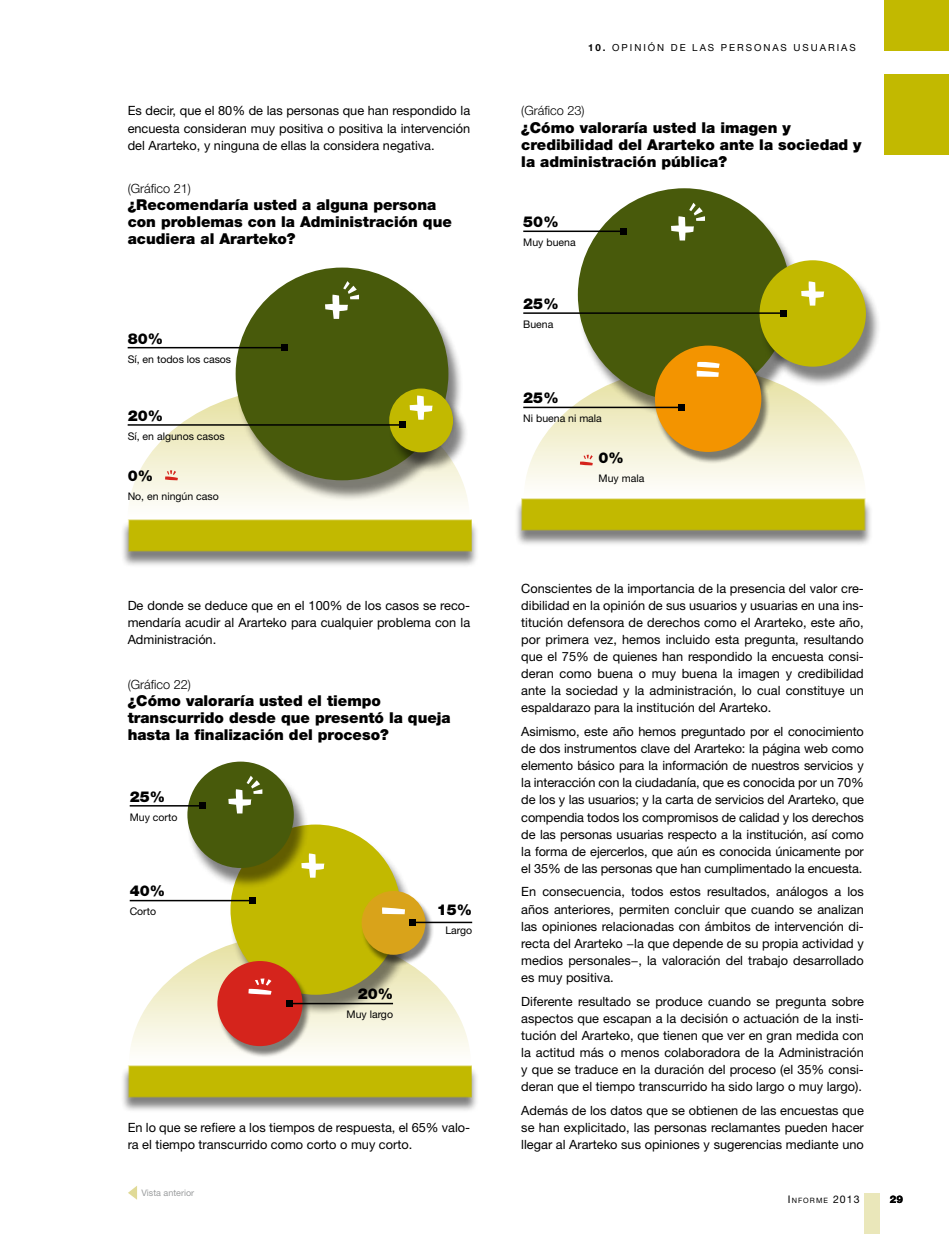
<style>
.page{position:relative;width:949px;height:1234px;background:#fff}
.page>*{position:absolute;margin:0;border:0;box-sizing:border-box;transform-origin:0 0}
.t1{font:900 15px/17.1px "Helvetica Neue LT Std";color:#000}
.t2{font:12.75px/17.1px "Helvetica Neue LT Std";color:#000;text-align:justify}
.t3{font:300 12.75px "Helvetica Neue LT Std";color:#000}
.t4{font:10.5px "Helvetica Neue LT Std";color:#000}
.t5{font:800 10.5px "Helvetica Neue LT Std";color:#000}
.t6{font:9.75px "Helvetica Neue LT Std";letter-spacing:.2em;color:#000}
.t7{font:9.75px "Helvetica Neue LT Std";letter-spacing:.255em;color:#000}
.t8{font:9px "Helvetica Neue LT Std";color:#9c9e9f}
.t9{font:7.35px "Helvetica Neue LT Std";letter-spacing:.145em;color:#000}
.s1{font-weight:700}
.s2{font-size:10.5px}
</style>
<div class="page">
<div style="left:235px;top:272px;width:229px;height:229px;background:#000;opacity:.5"></div>
<div style="left:235px;top:267px;width:213px;height:213px;background:#485a0b;border-radius:50%"></div>
<div style="left:120px;top:520px;width:359px;height:47px;background:#000;opacity:.5"></div>
<div style="left:128px;top:519px;width:344px;height:33px;background:#c2b900"></div>
<hr style="left:128px;top:347px;width:157px;height:1px;background:#000">
<svg style="left:282px;top:344px;width:6px;height:6px"></svg>
<svg style="left:325px;top:281px;width:34px;height:38px"></svg>
<svg style="left:128px;top:387px;width:340px;height:118px"></svg>
<div style="left:229px;top:829px;width:187px;height:186px;background:#000;opacity:.5"></div>
<div style="left:230px;top:824px;width:170px;height:170px;background:#c2b900;border-radius:50%"></div>
<div style="left:361px;top:893px;width:73px;height:73px;background:#000;opacity:.5"></div>
<div style="left:361px;top:890px;width:64px;height:64px;background:#d9a31a;border-radius:50%"></div>
<div style="left:120px;top:1065px;width:359px;height:47px;background:#000;opacity:.5"></div>
<div style="left:128px;top:1064px;width:344px;height:33px;background:#c2b900"></div>
<hr style="left:130px;top:899px;width:122px;height:2px;background:#000">
<svg style="left:249px;top:897px;width:6px;height:6px"></svg>
<hr style="left:412px;top:921px;width:60px;height:1px;background:#000">
<svg style="left:382px;top:907px;width:33px;height:18px"></svg>
<svg style="left:309px;top:853px;width:15px;height:24px"></svg>
<svg style="left:130px;top:933px;width:339px;height:124px"></svg>
<div style="left:186px;top:766px;width:123px;height:122px;background:#000;opacity:.5"></div>
<div style="left:187px;top:761px;width:107px;height:106px;background:#485a0b;border-radius:50%"></div>
<hr style="left:130px;top:804px;width:72px;height:2px;background:#000">
<svg style="left:199px;top:802px;width:6px;height:6px"></svg>
<svg style="left:228px;top:775px;width:34px;height:38px"></svg>
<div style="left:577px;top:193px;width:228px;height:229px;background:#000;opacity:.5"></div>
<div style="left:577px;top:188px;width:213px;height:213px;background:#485a0b;border-radius:50%"></div>
<div style="left:758px;top:265px;width:123px;height:122px;background:#000;opacity:.5"></div>
<div style="left:759px;top:260px;width:106px;height:106px;background:#c2b900;border-radius:50%"></div>
<div style="left:654px;top:348px;width:115px;height:116px;background:#485a0b"></div>
<div style="left:654px;top:345px;width:107px;height:107px;background:#f39400;border-radius:50%"></div>
<div style="left:513px;top:499px;width:359px;height:47px;background:#000;opacity:.5"></div>
<div style="left:521px;top:498px;width:344px;height:33px;background:#c2b900"></div>
<hr style="left:523px;top:312px;width:260px;height:2px;background:#000">
<svg style="left:780px;top:310px;width:6px;height:6px"></svg>
<hr style="left:523px;top:230px;width:100px;height:2px;background:#000">
<svg style="left:620px;top:228px;width:6px;height:6px"></svg>
<svg style="left:671px;top:203px;width:33px;height:37px"></svg>
<svg style="left:801px;top:281px;width:23px;height:24px"></svg>
<svg style="left:523px;top:361px;width:342px;height:123px"></svg>
<div style="left:863px;top:1192px;width:16px;height:41px;background:#eae7ba"></div>
<div style="left:883px;top:0;width:65px;height:51px;background:#c2b900"></div>
<div style="left:883px;top:74px;width:65px;height:80px;background:#c2b900"></div>
<svg style="left:128px;top:1186px;width:9px;height:13px"></svg>
<p class="t2" style="left:128px;top:102px;width:344px">Es decir, que el 80% de las personas que han respondido la encuesta consideran muy positiva o positiva la intervención del Ararteko, y ninguna de ellas la considera negativa.</p>
<p class="t3" style="left:128px;top:180px;width:65px">(Gráfico 21)</p>
<p class="t1" style="left:128px;top:196px;width:325px">¿Recomendaría usted a alguna persona con problemas con la Administración que acudiera al Ararteko?</p>
<p class="t1" style="left:128px;top:329px;width:37px">80%</p>
<p class="t4" style="left:128px;top:352px;width:105px">Sí, en todos los casos</p>
<p class="t1" style="left:128px;top:407px;width:37px">20%</p>
<p class="t4" style="left:128px;top:429px;width:99px">Sí, en algunos casos</p>
<p class="t1" style="left:128px;top:467px;width:27px">0%</p>
<p class="t4" style="left:128px;top:490px;width:93px">No, en ningún caso</p>
<p class="t2" style="left:128px;top:596px;width:344px">De donde se deduce que en el 100% de los casos se reco&shy;mendaría acudir al Ararteko para cualquier problema con la Administración.</p>
<p class="t3" style="left:128px;top:676px;width:65px">(Gráfico 22)</p>
<p class="t1" style="left:128px;top:691px;width:324px">¿Cómo valoraría usted el tiempo transcurrido desde que presentó la queja hasta la finalización del proceso?</p>
<p class="t1" style="left:130px;top:787px;width:37px">25%</p>
<p class="t4" style="left:130px;top:810px;width:49px">Muy corto</p>
<p class="t1" style="left:130px;top:882px;width:37px">40%</p>
<p class="t4" style="left:130px;top:905px;width:28px">Corto</p>
<p class="t1" style="left:436px;top:901px;width:37px">15%</p>
<p class="t4" style="left:445px;top:924px;width:28px">Largo</p>
<p class="t1" style="left:357px;top:985px;width:37px">20%</p>
<p class="t4" style="left:346px;top:1008px;width:48px">Muy largo</p>
<p class="t2" style="left:128px;top:1118px;width:344px">En lo que se refiere a los tiempos de respuesta, el 65% valo&shy;ra el tiempo transcurrido como corto o muy corto.</p>
<p class="t8" style="left:141px;top:1187px;width:54px">Vista anterior</p>
<p class="t6" style="left:588px;top:42px;width:69px"><span class="s1">10.</span> OPIN IÓN</p>
<p class="t6" style="left:670px;top:42px;width:59px">DE LAS per</p>
<p class="t7" style="left:745px;top:42px;width:74px">sonas usuaria</p>
<p class="t6" style="left:849px;top:42px;width:8px">s</p>
<p class="t3" style="left:521px;top:103px;width:65px">(Gráfico 23)</p>
<p class="t1" style="left:521px;top:119px;width:342px">¿Cómo valoraría usted la imagen y credibilidad del Ararteko ante la sociedad y la administración pública?</p>
<p class="t1" style="left:523px;top:213px;width:37px">50%</p>
<p class="t4" style="left:523px;top:236px;width:54px">Muy buena</p>
<p class="t1" style="left:523px;top:295px;width:37px">25%</p>
<p class="t4" style="left:523px;top:318px;width:32px">Buena</p>
<p class="t1" style="left:523px;top:388px;width:37px">25%</p>
<p class="t4" style="left:523px;top:411px;width:80px">Ni buena ni mala</p>
<p class="t1" style="left:598px;top:448px;width:27px">0%</p>
<p class="t4" style="left:598px;top:471px;width:47px">Muy mala</p>
<p class="t2" style="left:521px;top:579px;width:344px">Conscientes de la importancia de la presencia del valor cre&shy;dibilidad en la opinión de sus usuarios y usuarias en una ins&shy;titución defensora de derechos como el Ararteko, este año, por primera vez, hemos incluido esta pregunta, resultando que el 75% de quienes han respondido la encuesta consi&shy;deran como buena o muy buena la imagen y credibilidad ante la sociedad y la administración, lo cual constituye un espaldarazo para la institución del Ararteko.</p>
<p class="t2" style="left:521px;top:722px;width:344px">Asimismo, este año hemos preguntado por el conocimiento de dos instrumentos clave del Ararteko: la página web como elemento básico para la información de nuestros servicios y la interacción con la ciudadanía, que es conocida por un 70% de los y las usuarios; y la carta de servicios del Ararteko, que compendia todos los compromisos de calidad y los derechos de las personas usuarias respecto a la institución, así como la forma de ejercerlos, que aún es conocida únicamente por el 35% de las personas que han cumplimentado la encuesta.</p>
<p class="t2" style="left:521px;top:883px;width:344px">En consecuencia, todos estos resultados, análogos a los años anteriores, permiten concluir que cuando se analizan las opiniones relacionadas con ámbitos de intervención di&shy;recta del Ararteko −la que depende de su propia actividad y medios personales−, la valoración del trabajo desarrollado es muy positiva.</p>
<p class="t2" style="left:521px;top:992px;width:344px">Diferente resultado se produce cuando se pregunta sobre aspectos que escapan a la decisión o actuación de la insti&shy;tución del Ararteko, que tienen que ver en gran medida con la actitud más o menos colaboradora de la Administración y que se traduce en la duración del proceso (el 35% consi&shy;deran que el tiempo transcurrido ha sido largo o muy largo).</p>
<p class="t2" style="left:521px;top:1101px;width:344px">Además de los datos que se obtienen de las encuestas que se han explicitado, las personas reclamantes pueden hacer llegar al Ararteko sus opiniones y sugerencias mediante uno</p>
<p class="t9" style="left:787px;top:1195px;width:73px"><span class="s2">I</span>NFORME <span class="s2">2013</span></p>
<p class="t5" style="left:889px;top:1192px;width:15px">29</p>
</div>
